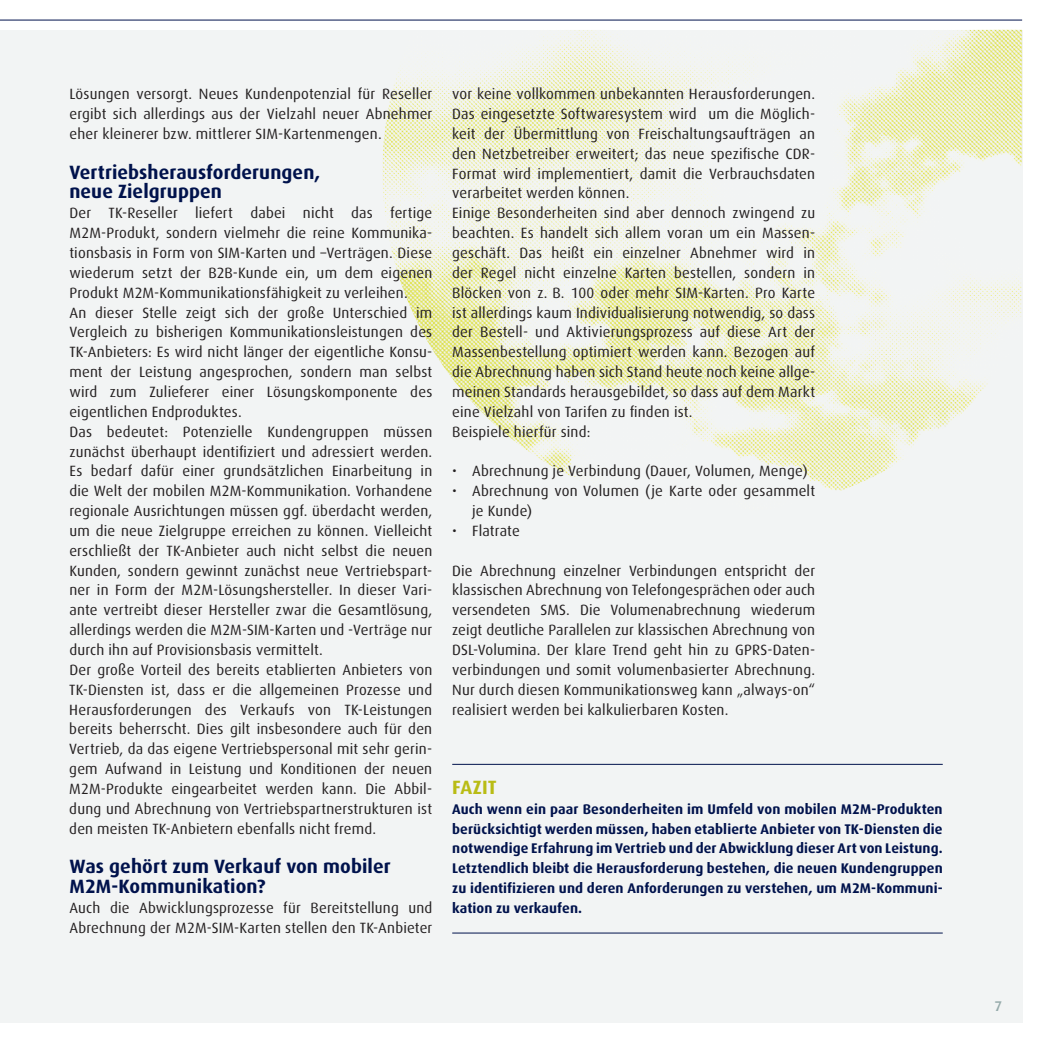
<style>
.page{position:relative;width:1042px;height:1042px;background:#fff}
.page>*{position:absolute;margin:0;border:0;box-sizing:border-box;transform-origin:0 0}
.t1{font:700 19.25px/19.8px "Dax OT";letter-spacing:.005em;color:#00124c}
.t2{font:700 19.25px "Dax OT";color:#b9bc15}
.t3{font:14.88px/19.8px "Dax OT";letter-spacing:.01em;color:#231f20;text-align:justify}
.t4{font:700 14px/19.8px "Dax OT";letter-spacing:.005em;color:#00124c;text-align:justify}
.t5{font:500 14px "Dax OT";color:#95aaaa}
</style>
<div class="page">
<div style="left:0;top:20px;width:1022px;height:1002px;background:#f2f4f4"></div>
<div style="left:0;top:0;width:1042px;height:30px;background:#fff"></div>
<hr style="left:0;top:20px;width:1022px;height:1px;background:#00124c">
<img style="left:382px;top:30px;width:640px;height:464px">
<hr style="left:452px;top:764px;width:491px;height:1px;background:#00124c">
<hr style="left:452px;top:933px;width:491px;height:1px;background:#00124c">
<p class="t3" style="left:69px;top:81px;width:364px">Lösungen versorgt. Neues Kundenpotenzial für Reseller ergibt sich allerdings aus der Vielzahl neuer Abnehmer eher kleinerer bzw. mittlerer SIM-Kartenmengen.</p>
<p class="t1" style="left:69px;top:159px;width:252px">Vertriebsherausforderungen, neue Zielgruppen</p>
<p class="t3" style="left:69px;top:201px;width:364px">Der TK-Reseller liefert dabei nicht das fertige M2M-Produkt, sondern vielmehr die reine Kommunika&shy;tionsbasis in Form von SIM</p>
<p class="t3" style="left:69px;top:240px;width:364px;text-align:left;text-indent:171px">-Karten und –Verträgen. Diese wiederum setzt der B2B-Kunde ein, um dem eigenen Produkt M2M-Kommunikationsfähigkeit zu verleihen.<br>An dieser Stelle zeigt sich der große U nterschied im Vergleich zu bisherigen Kommunikationsleistungen des TK-Anbieters: Es wird nicht länger der eigentliche Konsu&shy;ment der Leistung angesprochen, sondern man selbst wird zum Zulieferer einer Lösungskomponente des eigentlichen Endproduktes.<br>Das bedeutet: Potenzielle Kundengruppen müssen zunächst überhaupt identifiziert und adressiert werden.<br>Es bedarf dafür einer grundsätzlichen Einarbeitung in die Welt der mobilen M2M-Kommunikation. Vorhandene regionale Ausrichtungen müssen ggf. überdacht werden, um die neue Zielgruppe erreichen zu können. Vielleicht erschließt der TK-Anbieter auch nicht selbst die neuen Kunden, sondern gewinnt zunächst neue Vertriebspart&shy;ner in Form der M2M-Lösungshersteller. I n dieser Vari&shy;ante vertreibt dieser Hersteller zwar die Gesamtlösung, allerdings werden die M2M-SIM</p>
<p class="t3" style="left:69px;top:617px;width:364px;text-align:left;text-indent:200px">-Karten und -Verträge nur durch ihn auf Provisionsbasis vermittelt.<br>Der große Vorteil des bereits etablierten Anbieters von TK-Diensten ist, dass er die allgemeinen Prozesse und Herausforderungen des Verkaufs von TK-Leistungen bereits beherrscht. Dies gilt insbesondere auch für den Vertrieb, da das eigene Vertriebspersonal mit sehr gerin&shy;gem Aufwand in Leistung und Konditionen der neuen M2M-Produkte eingearbeitet werden kann. Die Abbil&shy;dung und Abrechnung von Vertriebspartnerstrukturen ist den meisten TK-Anbietern ebenfalls nicht fremd.</p>
<p class="t1" style="left:69px;top:853px;width:323px">Was gehört zum Verkauf von mobiler<br>M2M-Kommunikation?</p>
<p class="t3" style="left:69px;top:895px;width:364px">Auch die Abwicklungsprozesse für Bereitstellung und<br>Abrechnung der M2M-SIM</p>
<p class="t3" style="left:234px;top:915px;width:200px">-Karten stellen den TK-Anbieter</p>
<p class="t3" style="left:452px;top:81px;width:364px">vor keine vollkommen unbekannten Herausforderungen.<br>Das eingesetzte Softwaresystem wird um die Möglich&shy;keit der Ü bermittlung von Freischaltungsaufträgen an den Netzbetreiber erweitert; das neue spezifische CDR</p>
<p class="t3" style="left:452px;top:141px;width:364px;text-align:left;text-indent:358px">- Format wird implementiert, damit die Verbrauchsdaten verarbeitet werden können.<br>Einige Besonderheiten sind aber dennoch zwingend zu beachten. Es handelt sich allem voran um ein Massen&shy;geschäft. Das heißt ein einzelner Abnehmer wird in der Regel nicht einzelne Karten bestellen, sondern in Blöcken von z. B. 100 oder mehr SIM</p>
<p class="t3" style="left:452px;top:280px;width:364px;text-align:left;text-indent:246px">-Karten. Pro Karte ist allerdings kaum I ndividualisierung notwendig, so dass der Bestell- und Aktivierungsprozess auf diese Art der Massenbestellung optimiert werden kann. Bezogen auf die Abrechnung haben sich Stand heute noch keine allge&shy;meinen Standards herausgebildet, so dass auf dem Markt eine Vielzahl von Tarifen zu finden ist.<br>Beispiele hierfür sind:</p>
<p class="t3" style="left:452px;top:459px;width:357px">• Abrechnung je Verbindung (Dauer, Volumen, Menge)</p>
<p class="t3" style="left:472px;top:478px;width:344px;text-indent:-20px">• Abrechnung von Volumen (je Karte oder gesammelt je Kunde)</p>
<p class="t3" style="left:452px;top:518px;width:69px">• Flatrate</p>
<p class="t3" style="left:452px;top:558px;width:364px">Die Abrechnung einzelner Verbindungen entspricht der klassischen Abrechnung von Telefongesprächen oder auch versendeten SMS</p>
<p class="t3" style="left:452px;top:597px;width:364px;text-indent:114px">. Die Volumenabrechnung wiederum zeigt deutliche Parallelen zur klassischen Abrechnung von DSL -Volumina. Der klare Trend geht hin zu GPRS</p>
<p class="t3" style="left:452px;top:637px;width:364px;text-indent:315px">-Daten&shy;verbindungen und somit volumenbasierter Abrechnung.<br>N ur durch diesen Kommunikationsweg kann „always-on“ realisiert werden bei kalkulierbaren Kosten.</p>
<p class="t2" style="left:452px;top:769px;width:33px">FAZIT</p>
<p class="t4" style="left:452px;top:796px;width:492px">Auch wenn ein paar Besonderheiten im Umfeld von mobilen M2M-Produkten berücksichtigt werden müssen, haben etablierte Anbieter von TK-Diensten die notwendige Erfahrung im Vertrieb und der Abwicklung dieser Art von Leistung.<br>Letztendlich bleibt die Herausforderung bestehen, die neuen Kundengruppen zu identifizieren und deren Anforderungen zu verstehen, um M2M-Kommuni&shy;kation zu verkaufen.</p>
<p class="t5" style="left:994px;top:993px;width:9px">7</p>
</div>
